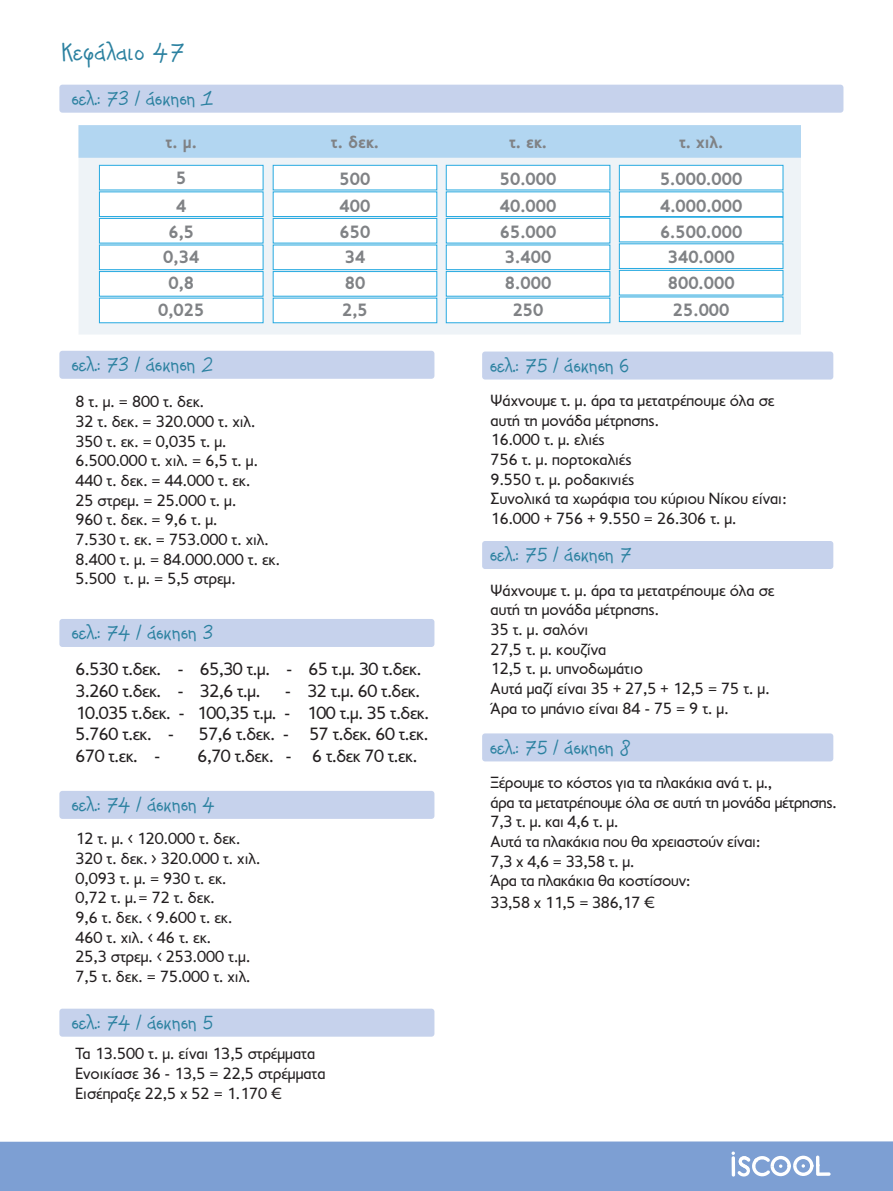
<style>
.page{position:relative;width:893px;height:1191px;background:#fff}
.page>*{position:absolute;margin:0;border:0;box-sizing:border-box;transform-origin:0 0}
.t1{font:27px "PF Kids Pro Grade Five";letter-spacing:.02em;color:#2b81a0}
.t2{font:21.6px "PF Kids Pro Grade Five";color:#2b81a0}
.t3{font:18px/21.6px "PF Transport";letter-spacing:-.015em;color:#231f20}
.t4{font:700 18px/26.7px "PF Transport";color:#808285}
.t5{font:16.35px/19.6px "PF Transport";color:#231f20}
</style>
<div class="page">
<div style="left:59px;top:85px;width:784px;height:28px;background:#c6d2ec;border-radius:3px"></div>
<div style="left:0;top:1141px;width:893px;height:50px;background:#7d9fd3"></div>
<svg style="left:731px;top:1151px;width:100px;height:26px"></svg>
<svg style="left:79px;top:158px;width:722px;height:176px;background:#d9ebf4"></svg>
<div style="left:79px;top:125px;width:722px;height:33px;background:#b2d6f1"></div>
<div style="left:99px;top:165px;width:164px;height:25px;background:#fff"></div>
<div style="left:99px;top:165px;width:164px;height:25px;border:1px solid #27aae1"></div>
<div style="left:99px;top:192px;width:164px;height:24px;background:#fff"></div>
<div style="left:99px;top:192px;width:164px;height:25px;border:1px solid #27aae1"></div>
<div style="left:99px;top:218px;width:164px;height:25px;background:#fff"></div>
<div style="left:99px;top:218px;width:164px;height:25px;border:1px solid #27aae1"></div>
<div style="left:99px;top:245px;width:164px;height:25px;background:#fff"></div>
<div style="left:99px;top:245px;width:164px;height:25px;border:1px solid #27aae1"></div>
<div style="left:99px;top:271px;width:164px;height:25px;background:#fff;border:1px solid #27aae1"></div>
<div style="left:99px;top:298px;width:164px;height:25px;background:#fff;border:1px solid #27aae1"></div>
<div style="left:273px;top:165px;width:164px;height:25px;background:#fff"></div>
<div style="left:273px;top:165px;width:164px;height:25px;border:1px solid #27aae1"></div>
<div style="left:273px;top:192px;width:164px;height:24px;background:#fff"></div>
<div style="left:273px;top:192px;width:164px;height:25px;border:1px solid #27aae1"></div>
<div style="left:273px;top:218px;width:164px;height:25px;background:#fff"></div>
<div style="left:273px;top:218px;width:164px;height:25px;border:1px solid #27aae1"></div>
<div style="left:273px;top:245px;width:164px;height:25px;background:#fff"></div>
<div style="left:273px;top:245px;width:164px;height:25px;border:1px solid #27aae1"></div>
<div style="left:273px;top:271px;width:164px;height:25px;background:#fff;border:1px solid #27aae1"></div>
<div style="left:273px;top:298px;width:164px;height:25px;background:#fff;border:1px solid #27aae1"></div>
<div style="left:446px;top:165px;width:164px;height:25px;background:#fff"></div>
<div style="left:446px;top:165px;width:164px;height:25px;border:1px solid #27aae1"></div>
<div style="left:446px;top:192px;width:164px;height:24px;background:#fff"></div>
<div style="left:446px;top:192px;width:164px;height:25px;border:1px solid #27aae1"></div>
<div style="left:446px;top:218px;width:164px;height:25px;background:#fff"></div>
<div style="left:446px;top:218px;width:164px;height:25px;border:1px solid #27aae1"></div>
<div style="left:446px;top:245px;width:164px;height:25px;background:#fff"></div>
<div style="left:446px;top:245px;width:164px;height:25px;border:1px solid #27aae1"></div>
<div style="left:446px;top:271px;width:164px;height:25px;background:#fff;border:1px solid #27aae1"></div>
<div style="left:446px;top:298px;width:164px;height:25px;background:#fff;border:1px solid #27aae1"></div>
<div style="left:619px;top:165px;width:164px;height:25px;background:#fff;border:1px solid #27aae1"></div>
<div style="left:619px;top:192px;width:164px;height:25px;background:#fff;border:1px solid #27aae1"></div>
<div style="left:619px;top:217px;width:164px;height:25px;background:#fff;border:1px solid #27aae1"></div>
<div style="left:619px;top:244px;width:164px;height:25px;background:#fff;border:1px solid #27aae1"></div>
<div style="left:619px;top:270px;width:164px;height:25px;background:#fff;border:1px solid #27aae1"></div>
<div style="left:619px;top:297px;width:164px;height:25px;background:#fff;border:1px solid #27aae1"></div>
<div style="left:59px;top:351px;width:375px;height:28px;background:#c6d2ec;border-radius:3px"></div>
<div style="left:59px;top:619px;width:375px;height:28px;background:#c6d2ec;border-radius:3px"></div>
<div style="left:59px;top:791px;width:375px;height:28px;background:#c6d2ec;border-radius:3px"></div>
<div style="left:59px;top:1008px;width:375px;height:28px;background:#c6d2ec;border-radius:3px"></div>
<div style="left:482px;top:351px;width:351px;height:28px;background:#c6d2ec;border-radius:3px"></div>
<div style="left:482px;top:541px;width:351px;height:28px;background:#c6d2ec;border-radius:3px"></div>
<div style="left:482px;top:733px;width:351px;height:28px;background:#c6d2ec;border-radius:3px"></div>
<h1 class="t1" style="left:61px;top:30px;width:124px">Κεφάλαιο 47</h1>
<h2 class="t2" style="left:71px;top:81px;width:143px">σελ.: 73 / άσκηση 1</h2>
<p class="t4" style="left:166px;top:129px;width:33px">τ. µ.</p>
<p class="t4" style="left:331px;top:129px;width:50px">τ. δεκ.</p>
<p class="t4" style="left:509px;top:129px;width:40px">τ. εκ.</p>
<p class="t4" style="left:679px;top:129px;width:46px">τ. χιλ.</p>
<p class="t4" style="left:176px;top:163px;width:12px;line-height:28.5px">5<br>4</p>
<p class="t4" style="left:340px;top:166px;width:32px">500</p>
<p class="t4" style="left:500px;top:166px;width:58px">50.000</p>
<p class="t4" style="left:660px;top:166px;width:84px">5.000.000</p>
<p class="t4" style="left:660px;top:193px;width:84px">4.000.000</p>
<p class="t4" style="left:668px;top:244px;width:68px;text-align:justify">340.000<br>800.000<br>25.000</p>
<p class="t4" style="left:500px;top:193px;width:58px">40.000</p>
<p class="t4" style="left:505px;top:244px;width:48px;text-align:center">3.400<br>8.000<br>250</p>
<p class="t4" style="left:340px;top:193px;width:32px">400</p>
<p class="t4" style="left:168px;top:218px;width:27px">6,5</p>
<p class="t4" style="left:340px;top:218px;width:32px">650</p>
<p class="t4" style="left:163px;top:244px;width:37px">0,34</p>
<p class="t4" style="left:158px;top:297px;width:48px">0,025</p>
<p class="t4" style="left:500px;top:218px;width:58px">65.000</p>
<p class="t4" style="left:660px;top:218px;width:84px">6.500.000</p>
<p class="t4" style="left:342px;top:244px;width:27px">34<br>80<br>2,5</p>
<p class="t4" style="left:168px;top:270px;width:27px">0,8</p>
<h2 class="t2" style="left:71px;top:347px;width:143px">σελ.: 73 / άσκηση 2</h2>
<p class="t5" style="left:75px;top:392px;width:206px">8 τ. µ. = 800 τ. δεκ.<br>32 τ. δεκ. = 320.000 τ. χιλ.<br>350 τ. εκ. = 0,035 τ. µ.<br>6.500.000 τ. χιλ. = 6,5 τ. µ.<br>440 τ. δεκ. = 44.000 τ. εκ.<br>25 στρεµ. = 25.000 τ. µ.<br>960 τ. δεκ. = 9,6 τ. µ.<br>7.530 τ. εκ. = 753.000 τ. χιλ.<br>8.400 τ. µ. = 84.000.000 τ. εκ.<br>5.500 τ. µ. = 5,5 στρεµ.</p>
<h2 class="t2" style="left:71px;top:615px;width:143px">σελ.: 74 / άσκηση 3</h2>
<p class="t3" style="left:75px;top:658px;width:347px">6.530 τ.δεκ. - 65,30 τ.µ. - 65 τ.µ. 30 τ.δεκ.<br>3.260 τ.δεκ. - 32,6 τ.µ.</p>
<p class="t3" style="left:75px;top:680px;width:355px;text-indent:210px">- 32 τ.µ. 60 τ.δεκ.<br>10.035 τ.δεκ. - 100,35 τ.µ. - 100 τ.µ. 35 τ.δεκ.<br>5.760 τ.εκ. -</p>
<p class="t3" style="left:199px;top:723px;width:231px">57,6 τ.δεκ. - 57 τ.δεκ. 60 τ.εκ.</p>
<p class="t3" style="left:75px;top:745px;width:86px">670 τ.εκ. -</p>
<p class="t3" style="left:197px;top:745px;width:221px">6,70 τ.δεκ. - 6 τ.δεκ 70 τ.εκ.</p>
<h2 class="t2" style="left:71px;top:787px;width:145px">σελ.: 74 / άσκηση 4</h2>
<p class="t5" style="left:75px;top:829px;width:186px">12 τ. µ. &lt; 120.000 τ. δεκ.<br>320 τ. δεκ. &gt; 320.000 τ. χιλ.<br>0,093 τ. µ. = 930 τ. εκ.<br>0,72 τ. µ. = 72 τ. δεκ.<br>9,6 τ. δεκ. &lt; 9.600 τ. εκ.<br>460 τ. χιλ. &lt; 46 τ. εκ.<br>25,3 στρεµ. &lt; 253.000 τ.µ.<br>7,5 τ. δεκ. = 75.000 τ. χιλ.</p>
<h2 class="t2" style="left:71px;top:1005px;width:143px">σελ.: 74 / άσκηση 5</h2>
<p class="t5" style="left:75px;top:1044px;width:251px">Τα 13.500 τ. µ. είναι 13,5 στρέµµατα<br>Ενοικίασε 36 - 13,5 = 22,5 στρέµµατα<br>Εισέπραξε 22,5 χ 52 = 1.170 €</p>
<h2 class="t2" style="left:490px;top:348px;width:141px">σελ.: 75 / άσκηση 6</h2>
<p class="t5" style="left:491px;top:391px;width:298px">Ψάχνουµε τ. µ. άρα τα µετατρέπουµε όλα σε αυτή τη µονάδα µέτρησης.<br>16.000 τ. µ. ελιές<br>756 τ. µ. πορτοκαλιές<br>9.550 τ. µ. ροδακινιές<br>Συνολικά τα χωράφια του κύριου Νίκου είναι:<br>16.000 + 756 + 9.550 = 26.306 τ. µ.</p>
<h2 class="t2" style="left:490px;top:537px;width:143px">σελ.: 75 / άσκηση 7</h2>
<p class="t5" style="left:491px;top:580px;width:285px">Ψάχνουµε τ. µ. άρα τα µετατρέπουµε όλα σε αυτή τη µονάδα µέτρησης.<br>35 τ. µ. σαλόνι<br>27,5 τ. µ. κουζίνα<br>12,5 τ. µ. υπνοδωµάτιο<br>Αυτά µαζί είναι 35 + 27,5 + 12,5 = 75 τ. µ.<br>Άρα το µπάνιο είναι 84 - 75 = 9 τ. µ.</p>
<h2 class="t2" style="left:490px;top:729px;width:143px">σελ.: 75 / άσκηση 8</h2>
<p class="t5" style="left:491px;top:772px;width:348px">Ξέρουµε το κόστος για τα πλακάκια ανά τ. µ.,<br>άρα τα µετατρέπουµε όλα σε αυτή τη µονάδα µέτρησης.<br>7,3 τ. µ. και 4,6 τ. µ.<br>Αυτά τα πλακάκια που θα χρειαστούν είναι:<br>7,3 χ 4,6 = 33,58 τ. µ.<br>Άρα τα πλακάκια θα κοστίσουν:</p>
<p class="t5" style="left:491px;top:892px;width:165px">33,58 χ 11,5 = 386,17 €</p>
</div>
